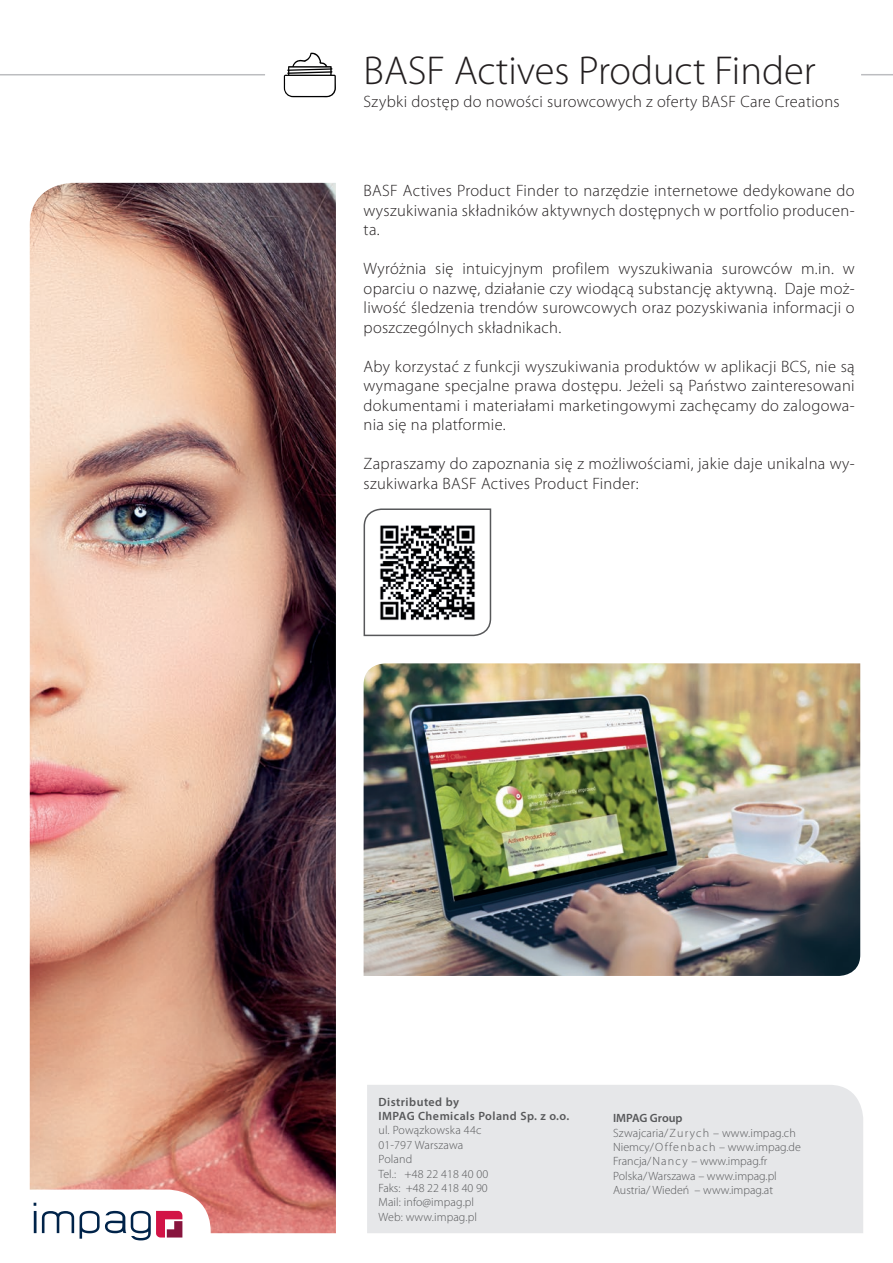
<style>
.page{position:relative;width:893px;height:1263px;background:#fff}
.page>*{position:absolute;margin:0;border:0;box-sizing:border-box;transform-origin:0 0}
.t1{font:300 40.5px "Myriad Pro";color:#231f20}
.t2{font:300 16.5px/19.5px "Myriad Pro";letter-spacing:.02em;color:#231f20;text-align:justify}
.t3{font:300 12px/14.4px "Myriad Pro";letter-spacing:.01em;color:#57585a}
.t4{font:600 12px/14.4px "Myriad Pro";letter-spacing:.04em;color:#57585a}
.t5{font:600 12px "Myriad Pro";color:#57585a}
</style>
<div class="page">
<img style="left:30px;top:183px;width:306px;height:1050px">
<hr style="left:861px;top:74px;width:32px;height:1px;background:#bcbdc0">
<hr style="left:0;top:74px;width:265px;height:1px;background:#bcbdc0">
<svg style="left:284px;top:52px;width:52px;height:45px"></svg>
<div style="left:367px;top:1085px;width:496px;height:148px;background:#e6e7e9"></div>
<svg style="left:29px;top:1189px;width:182px;height:52px"></svg>
<svg style="left:363px;top:508px;width:129px;height:129px"></svg>
<img style="left:364px;top:663px;width:496px;height:313px">
<h1 class="t1" style="left:364px;top:49px;width:454px">BASF Actives Product Finder</h1>
<p class="t2" style="left:364px;top:92px;width:478px">Szybki dostęp do nowości surowcowych z oferty BASF Care Creations</p>
<p class="t2" style="left:364px;top:181px;width:493px">BASF Actives Product Finder to narzędzie internetowe dedykowane do wyszukiwania składników aktywnych dostępnych w portfolio producen&shy;ta.</p>
<p class="t2" style="left:364px;top:259px;width:493px">Wyróżnia się intuicyjnym profilem wyszukiwania surowców m.in. w oparciu o nazwę, działanie czy wiodącą substancję aktywną. Daje moż&shy;liwość śledzenia trendów surowcowych oraz pozyskiwania informacji o poszczególnych składnikach.</p>
<p class="t2" style="left:364px;top:357px;width:493px">Aby korzystać z funkcji wyszukiwania produktów w aplikacji BCS, nie są wymagane specjalne prawa dostępu. Jeżeli są Państwo zainteresowani dokumentami i materiałami marketingowymi zachęcamy do zalogowa&shy;nia się na platformie.</p>
<p class="t2" style="left:364px;top:454px;width:493px">Zapraszamy do zapoznania się z możliwościami, jakie daje unikalna wy&shy;szukiwarka BASF Actives Product Finder:</p>
<p class="t4" style="left:378px;top:1094px;width:192px">Distributed by<br>IMPAG Chemicals Poland Sp. z o.o.</p>
<p class="t3" style="left:378px;top:1123px;width:111px">ul. Powązkowska 44c<br>01-797 Warszawa<br>Poland<br>Tel.: +48 22 418 40 00<br>Faks: +48 22 418 40 90<br>Mail: info@impag.pl<br>Web: www.impag.pl</p>
<p class="t5" style="left:613px;top:1110px;width:71px">IMPAG Group</p>
<p class="t3" style="left:613px;top:1126px;width:189px">Szwajcaria/Zur ych – www.impag.ch Niemcy/O ffenbach – www.impag.de Francja/Nanc y – www.impag.fr Polska/Warszawa – www.impag.pl Austria/ Wiedeń – www.impag.at</p>
</div>
